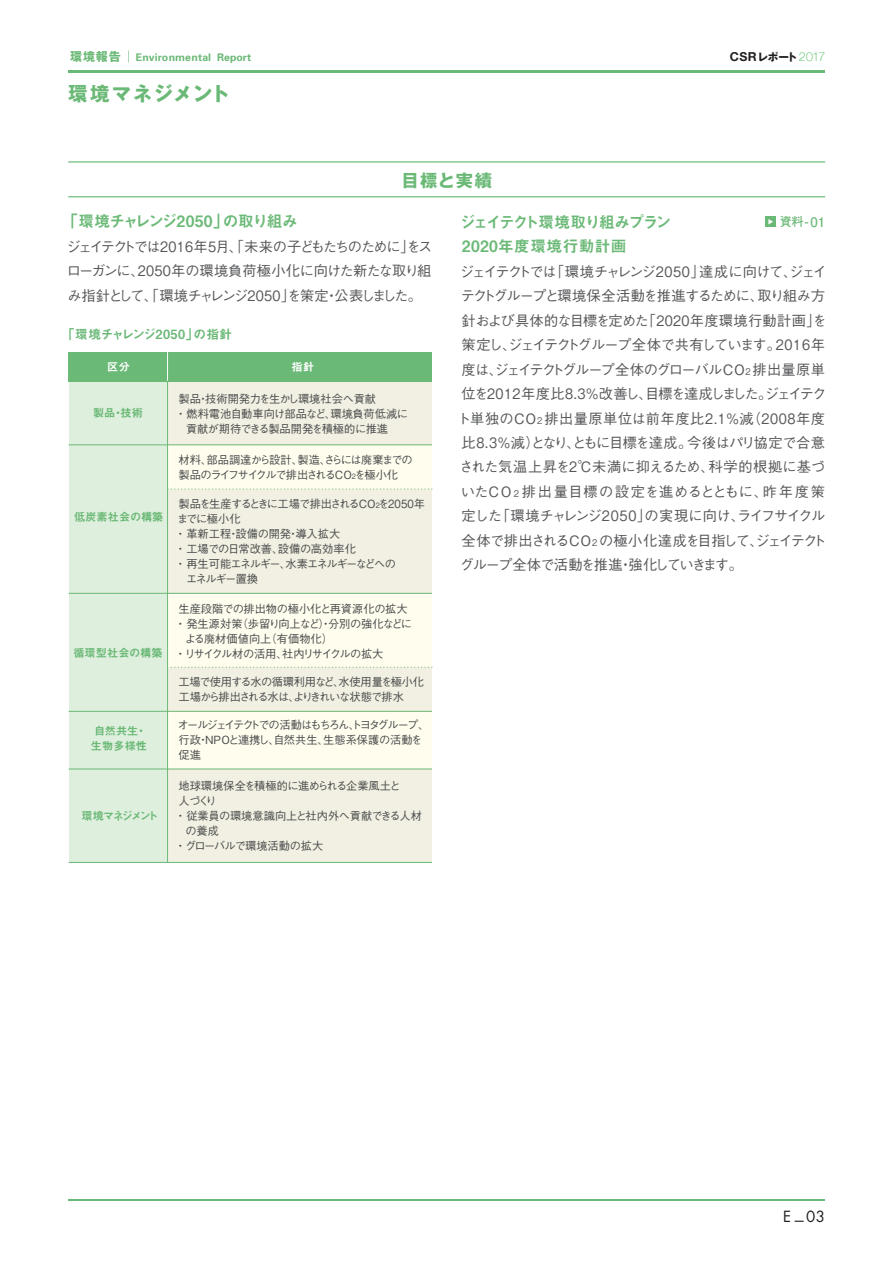
<style>
.page{position:relative;width:893px;height:1263px;background:#fff}
.page>*{position:absolute;margin:0;border:0;box-sizing:border-box;transform-origin:0 0}
.t1{font:700 19.5px "Gothic MB101 Pro";letter-spacing:.055em;color:#6bb977}
.t2{font:700 17.25px "Gothic MB101 Pro";letter-spacing:.05em;color:#6bb977}
.t3{font:15.75px/24.5px "Midashi Go Pro MB31";letter-spacing:.01em;color:#6bb977}
.t4{font:15.75px "Midashi Go Pro MB31";letter-spacing:-.055em;color:#6bb977}
.t5{font:15px "Futura";color:#231f20}
.t6{font:500 14.25px/24.5px "Gothic BBB Pro";letter-spacing:-.04em;color:#57585a;text-align:justify}
.t7{font:500 14.25px "Gothic BBB Pro";letter-spacing:-.09em;color:#57585a}
.t8{font:500 14.25px "Gothic BBB Pro";letter-spacing:-.11em;color:#57585a}
.t9{font:500 14.25px "Gothic BBB Pro";letter-spacing:-.08em;color:#57585a}
.t10{font:500 14.25px "Gothic BBB Pro";letter-spacing:.04em;color:#57585a}
.t11{font:500 14.25px "Gothic BBB Pro";letter-spacing:.02em;color:#57585a}
.t12{font:500 14.25px "Gothic BBB Pro";letter-spacing:-.075em;color:#57585a}
.t13{font:500 14.25px "Gothic BBB Pro";letter-spacing:-.07em;color:#57585a}
.t14{font:500 14.25px "Gothic BBB Pro";letter-spacing:-.085em;color:#57585a}
.t15{font:500 14.25px "Gothic BBB Pro";color:#57585a}
.t16{font:500 14.25px "Gothic BBB Pro";letter-spacing:.05em;color:#57585a}
.t17{font:12.75px "Midashi Go Pro MB31";letter-spacing:-.015em;color:#6bb977}
.t18{font:700 12px "Futo Go B101 Pro";color:#6bb977}
.t19{font:500 11.25px "Gothic BBB Pro";letter-spacing:-.04em;color:#4b4c4d}
.t20{font:500 11.25px/15px "Gothic BBB Pro";letter-spacing:-.115em;color:#4b4c4d}
.t21{font:500 11.25px/15px "Gothic BBB Pro";letter-spacing:-.105em;color:#4b4c4d}
.t22{font:500 11.25px/15px "Gothic BBB Pro";letter-spacing:-.08em;color:#4b4c4d}
.t23{font:500 11.25px "Gothic BBB Pro";color:#4b4c4d}
.t24{font:500 11.25px "Gothic BBB Pro";letter-spacing:-.015em;color:#4b4c4d}
.t25{font:11.25px/15px "Midashi Go Pro MB31";color:#6bb977}
.t26{font:500 11.25px "Gothic BBB Pro";letter-spacing:-.125em;color:#4b4c4d}
.t27{font:500 11.25px "Gothic BBB Pro";letter-spacing:-.075em;color:#4b4c4d}
.t28{font:500 11.25px "Gothic BBB Pro";letter-spacing:-.02em;color:#4b4c4d}
.t29{font:500 11.25px "Gothic BBB Pro";letter-spacing:-.01em;color:#4b4c4d}
.t30{font:500 11.25px "Gothic BBB Pro";letter-spacing:-.13em;color:#4b4c4d}
.t31{font:11.25px "Midashi Go Pro MB31";letter-spacing:-.175em;color:#6bb977}
.t32{font:11.25px "Midashi Go Pro MB31";color:#fff}
.t33{font:700 10.65px "Gothic MB101 Pro";color:#231f20}
.t34{font:700 10.5px "Univers";letter-spacing:.01em;color:#6bb977}
.s1{font-family:"Gothic MB101 Pro";font-size:12px}
.s2{font-family:"Helvetica Neue";font-size:12.3px}
.s3{font-family:"Helvetica Neue";font-weight:100;font-size:12.3px;color:#3ab54a}
.s4{font-size:7.35px}
.s5{font-size:9.3px}
.s6{font-size:13.2px}
</style>
<div class="page">
<div style="left:69px;top:381px;width:99px;height:481px;background:#dfefdd"></div>
<div style="left:168px;top:381px;width:264px;height:481px;background:#fffdee"></div>
<div style="left:168px;top:381px;width:264px;height:64px;background:#f1f0e2"></div>
<div style="left:168px;top:489px;width:264px;height:104px;background:#f1f0e2"></div>
<div style="left:168px;top:667px;width:264px;height:44px;background:#f1f0e2"></div>
<div style="left:168px;top:769px;width:264px;height:93px;background:#f1f0e2"></div>
<div style="left:69px;top:352px;width:363px;height:29px;background:#6bb977"></div>
<svg style="left:167px;top:352px;width:1px;height:29px"></svg>
<hr style="left:167px;top:381px;width:1px;height:481px;background:#6bb977">
<hr style="left:69px;top:445px;width:363px;height:1px;background:#6bb977">
<svg style="left:168px;top:488px;width:264px;height:2px"></svg>
<hr style="left:69px;top:593px;width:363px;height:1px;background:#6bb977">
<svg style="left:171px;top:667px;width:261px;height:1px"></svg>
<hr style="left:69px;top:711px;width:363px;height:1px;background:#6bb977">
<hr style="left:69px;top:769px;width:363px;height:1px;background:#6bb977">
<hr style="left:69px;top:862px;width:363px;height:1px;background:#6bb977">
<hr style="left:69px;top:381px;width:363px;height:1px;background:#6bb977">
<hr style="left:68px;top:1199px;width:757px;height:1px;background:#6bb977">
<hr style="left:68px;top:70px;width:757px;height:2px;background:#6bb977">
<hr style="left:68px;top:161px;width:757px;height:2px;background:#6bb977">
<hr style="left:68px;top:196px;width:757px;height:1px;background:#6bb977">
<div style="left:765px;top:216px;width:10px;height:11px;background:#6bb977"></div>
<svg style="left:768px;top:219px;width:5px;height:5px"></svg>
<p class="t34" style="left:70px;top:51px;width:183px"><span class="s1">環境報告｜</span> Environmental Report</p>
<h1 class="t1" style="left:68px;top:77px;width:163px">環境マネジメント</h1>
<p class="t2" style="left:402px;top:166px;width:92px">目標と実績</p>
<p class="t33" style="left:730px;top:48px;width:97px"><span class="s2">CSR</span>レポート<span class="s3">2017</span></p>
<p class="t4" style="left:62px;top:209px;width:237px">「環境チャレンジ2050」の取り組み</p>
<p class="t6" style="left:66px;top:232px;width:368px">ジェイテクトでは2016年5月、「未来の子どもたちのために」をスローガンに、2050年の環境負荷極小化に向けた新たな取り組み指針として、「環境チャレンジ2050」を策定・公表しました。</p>
<p class="t17" style="left:62px;top:324px;width:172px">「環境チャレンジ2050」の指針</p>
<p class="t32" style="left:107px;top:358px;width:25px">区分</p>
<p class="t32" style="left:291px;top:358px;width:25px">指針</p>
<p class="t25" style="left:93px;top:403px;width:51px">製品・技術</p>
<p class="t25" style="left:74px;top:507px;width:91px">低炭素社会の構築</p>
<p class="t25" style="left:73px;top:644px;width:91px">循環型社会の構築</p>
<p class="t25" style="left:91px;top:722px;width:58px">自然共生・生物多様性</p>
<p class="t31" style="left:81px;top:807px;width:79px">環境マネジメント</p>
<p class="t24" style="left:179px;top:390px;width:199px">製品・技術開発力を生かし環境社会へ貢献</p>
<p class="t24" style="left:175px;top:405px;width:235px">・ 燃料電池自動車向け部品など、環境負荷低減に</p>
<p class="t19" style="left:186px;top:420px;width:204px">貢献が期待できる製品開発を積極的に推進</p>
<p class="t21" style="left:178px;top:451px;width:236px">材料、部品調達から設計、製造、さらには廃棄までの製品のライフサイクルで排出されるCO<span class="s4">2</span>を極小化</p>
<p class="t27" style="left:178px;top:495px;width:248px">製品を生産するときに工場で排出されるCO<span class="s4">2</span>を2050年</p>
<p class="t19" style="left:177px;top:510px;width:65px">までに極小化</p>
<p class="t23" style="left:175px;top:525px;width:167px">・ 革新工程・設備の開発・導入拡大</p>
<p class="t23" style="left:175px;top:540px;width:183px">・ 工場での日常改善、設備の高効率化</p>
<p class="t26" style="left:175px;top:555px;width:223px">・ 再生可能エネルギー、水素エネルギーなどへの</p>
<p class="t26" style="left:186px;top:570px;width:73px">エネルギー置換</p>
<p class="t29" style="left:178px;top:600px;width:231px">生産段階での排出物の極小化と再資源化の拡大</p>
<p class="t19" style="left:175px;top:615px;width:239px">・ 発生源対策（歩留り向上など）・分別の強化などに</p>
<p class="t23" style="left:185px;top:630px;width:150px">よる廃材価値向上（有価物化）</p>
<p class="t30" style="left:175px;top:645px;width:210px">・ リサイクル材の活用、社内リサイクルの拡大</p>
<p class="t22" style="left:178px;top:673px;width:247px">工場で使用する水の循環利用など、水使用量を極小化工場から排出される水は、よりきれいな状態で排水</p>
<p class="t20" style="left:178px;top:716px;width:253px">オールジェイテクトでの活動はもちろん、トヨタグループ、行政・NPOと連携し、自然共生、生態系保護の活動を促進</p>
<p class="t28" style="left:178px;top:777px;width:224px">地球環境保全を積極的に進められる企業風土と</p>
<p class="t19" style="left:178px;top:792px;width:40px">人づくり</p>
<p class="t19" style="left:175px;top:807px;width:249px">・ 従業員の環境意識向上と社内外へ貢献できる人材</p>
<p class="t19" style="left:186px;top:822px;width:35px">の養成</p>
<p class="t19" style="left:175px;top:837px;width:150px">・ グローバルで環境活動の拡大</p>
<p class="t3" style="left:460px;top:208px;width:213px">ジェイテクト環境取り組みプラン<br>2020年度環境行動計画</p>
<p class="t8" style="left:460px;top:260px;width:369px">ジェイテクトでは「環境チャレンジ2050」達成に向けて、ジェイ</p>
<p class="t14" style="left:461px;top:284px;width:366px">テクトグループと環境保全活動を推進するために、取り組み方</p>
<p class="t11" style="left:462px;top:309px;width:367px">針および具体的な目標を定めた「2020年度環境行動計画」を</p>
<p class="t9" style="left:462px;top:333px;width:365px">策定し、ジェイテクトグループ全体で共有しています。2016年</p>
<p class="t12" style="left:462px;top:358px;width:365px">度は、ジェイテクトグループ全体のグローバルCO<span class="s5">2</span> 排出量原単</p>
<p class="t7" style="left:462px;top:382px;width:366px">位を2012年度比8.3％改善し、目標を達成しました。ジェイテク</p>
<p class="t10" style="left:457px;top:407px;width:370px">ト単独のCO<span class="s5">2</span> 排出量原単位は前年度比2.1%減（2008年度</p>
<p class="t6" style="left:461px;top:429px;width:365px">比8.3%減）となり、ともに目標を達成。今後はパリ協定で合意</p>
<p class="t15" style="left:459px;top:456px;width:368px">された気温上昇を2℃未満に抑えるため、科学的根拠に基づ</p>
<p class="t16" style="left:461px;top:480px;width:366px">いたCO <span class="s5">2</span> 排出量目標の設定を進めるとともに、昨年度策</p>
<p class="t6" style="left:462px;top:502px;width:365px">定した｢環境チャレンジ2050｣の実現に向け、ライフサイクル</p>
<p class="t13" style="left:461px;top:529px;width:367px">全体で排出されるCO<span class="s5">2</span> の極小化達成を目指して、ジェイテクト</p>
<p class="t7" style="left:460px;top:553px;width:285px">グループ全体で活動を推進・強化していきます。</p>
<p class="t18" style="left:780px;top:212px;width:47px">資料-<span class="s6">01</span></p>
<p class="t5" style="left:783px;top:1206px;width:44px">E _03</p>
</div>
